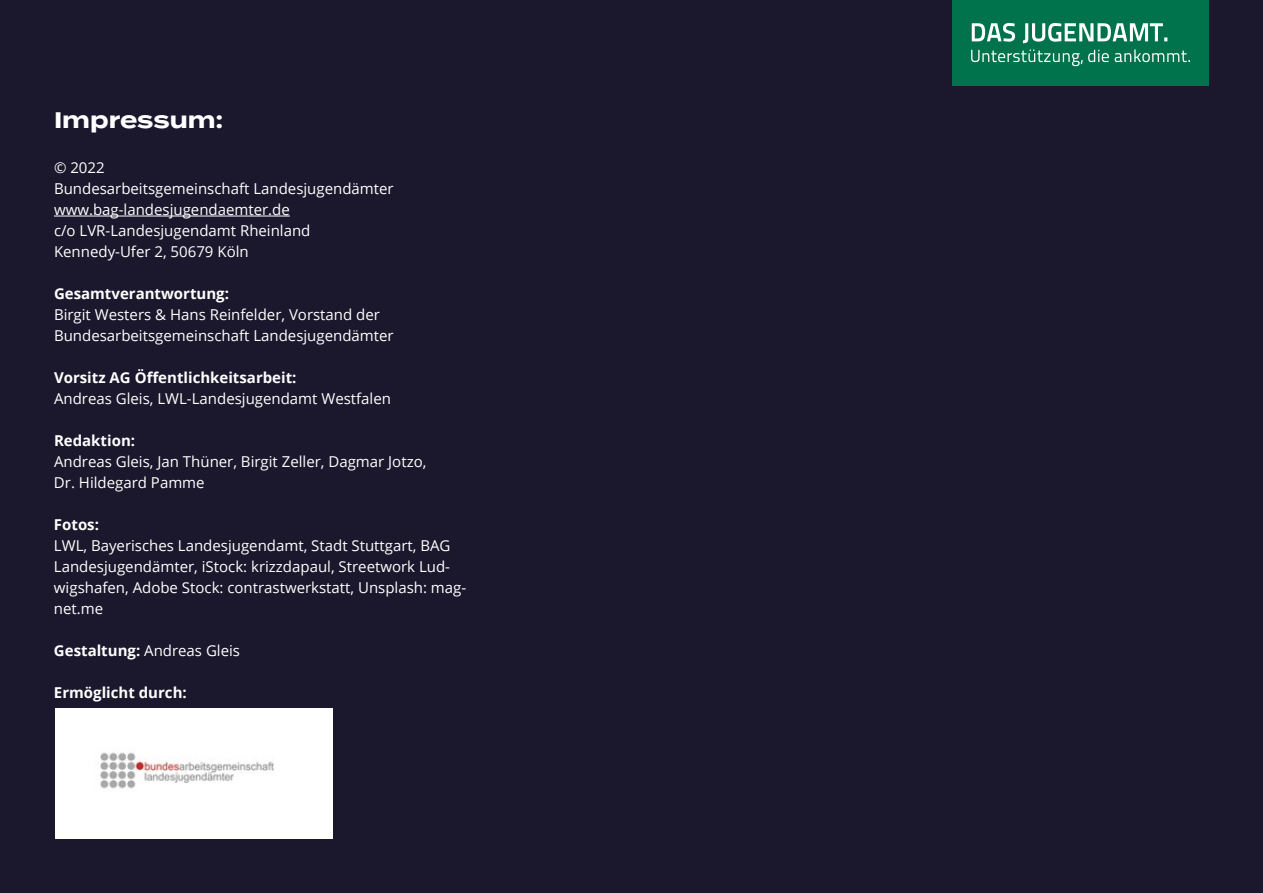
<style>
.page{position:relative;width:1263px;height:893px;background:#1b172c}
.page>*{position:absolute;margin:0;border:0;box-sizing:border-box;transform-origin:0 0}
.t1{font:700 22.5px "Termina";color:#fff}
.t2{font:15px/21px "Open Sans";color:#fff}
.t3{font:700 15px "Open Sans";color:#fff}
.s1{font-weight:700}
</style>
<div class="page">
<hr style="left:54px;top:216px;width:236px;height:1px;background:#fff">
<div style="left:55px;top:708px;width:277px;height:130px;background:#fff"></div>
<img style="left:100px;top:752px;width:174px;height:37px">
<div style="left:952px;top:0;width:257px;height:85px;background:#00734d"></div>
<svg style="left:971px;top:23px;width:219px;height:43px"></svg>
<h1 class="t1" style="left:54px;top:103px;width:170px">Impressum:</h1>
<p class="t2" style="left:54px;top:157px;width:341px">© 2022<br>Bundesarbeitsgemeinschaft Landesjugendämter www.bag-landesjugendaemter.de<br>c/o LVR-Landesjugendamt Rheinland<br>Kennedy-Ufer 2, 50679 Köln</p>
<p class="t3" style="left:54px;top:283px;width:177px">Gesamtverantwortung:</p>
<p class="t2" style="left:54px;top:304px;width:341px">Birgit Westers &amp; Hans Reinfelder, Vorstand der<br>Bundesarbeitsgemeinschaft Landesjugendämter</p>
<p class="t3" style="left:54px;top:367px;width:244px">Vorsitz AG Öffentlichkeitsarbeit:</p>
<p class="t2" style="left:54px;top:388px;width:339px">Andreas Gleis, LWL-Landesjugendamt Westfalen</p>
<p class="t3" style="left:54px;top:430px;width:83px">Redaktion:</p>
<p class="t2" style="left:54px;top:451px;width:374px">Andreas Gleis, Jan Thüner, Birgit Zeller, Dagmar Jotzo,<br>Dr. Hildegard Pamme</p>
<p class="t3" style="left:54px;top:514px;width:47px">Fotos:</p>
<p class="t2" style="left:54px;top:535px;width:414px">LWL, Bayerisches Landesjugendamt, Stadt Stuttgart, BAG Landesjugendämter, iStock: krizzdapaul, Streetwork Lud&shy;wigshafen, Adobe Stock: contrastwerkstatt, Unsplash: mag&shy;net.me</p>
<p class="t2" style="left:54px;top:640px;width:188px"><span class="s1">Gestaltung:</span> Andreas Gleis</p>
<p class="t3" style="left:54px;top:682px;width:134px">Ermöglicht durch:</p>
</div>
